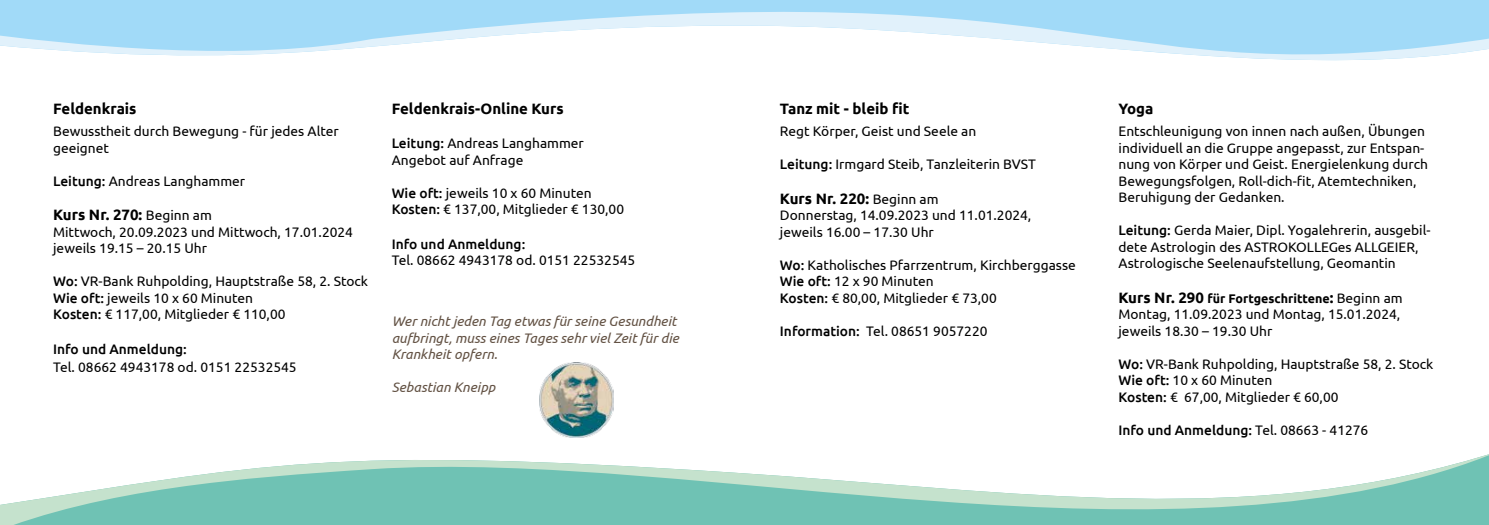
<style>
.page{position:relative;width:1489px;height:525px;background:#fff}
.page>*{position:absolute;margin:0;border:0;box-sizing:border-box;transform-origin:0 0}
.t1{font:700 15px "Ubuntu";color:#000}
.t2{font:13.75px/16.5px "Ubuntu";color:#000}
.t3{font:italic 13.75px/16.5px "Ubuntu";color:#635244}
.t4{font:500 13.75px "Ubuntu";color:#000}
.t5{font:700 12.5px "Ubuntu";color:#000}
.s1{font-weight:500}
.s2{font-weight:400;font-size:13.75px}
.s3{font-size:15px}
.s4{font-weight:400}
</style>
<div class="page">
<svg style="left:0;top:454px;width:1488px;height:70px"></svg>
<svg style="left:0;top:0;width:1488px;height:61px;fill:#a1daf8"></svg>
<img style="left:539px;top:362px;width:74px;height:75px">
<p class="t1" style="left:53px;top:99px;width:85px">Feldenkrais</p>
<p class="t2" style="left:53px;top:122px;width:287px">Bewusstheit durch Bewegung - für jedes Alter geeignet</p>
<p class="t2" style="left:53px;top:172px;width:194px"><span class="s1">Leitung:</span> Andreas Langhammer</p>
<p class="t1" style="left:53px;top:206px;width:160px">Kurs Nr. 270: <span class="s2">Beginn am</span></p>
<p class="t2" style="left:53px;top:223px;width:301px">Mittwoch, 20.09.2023 und Mittwoch, 17.01.2024 jeweils 19.15 – 20.15 Uhr</p>
<p class="t2" style="left:53px;top:272px;width:316px"><span class="s1">Wo:</span> VR-Bank Ruhpolding, Hauptstraße 58, 2. Stock<br><span class="s1">Wie oft:</span> jeweils 10 x 60 Minuten<br><span class="s1">Kosten:</span> € 117,00, Mitglieder € 110,00</p>
<p class="t4" style="left:53px;top:340px;width:135px">Info und Anmeldung:</p>
<p class="t2" style="left:53px;top:358px;width:245px">Tel. 08662 4943178 od. 0151 22532545</p>
<p class="t1" style="left:392px;top:99px;width:173px">Feldenkrais-Online Kurs</p>
<p class="t2" style="left:392px;top:134px;width:194px"><span class="s1">Leitung:</span> Andreas Langhammer<br>Angebot auf Anfrage</p>
<p class="t2" style="left:392px;top:184px;width:234px"><span class="s1">Wie oft:</span> jeweils 10 x 60 Minuten<br><span class="s1">Kosten:</span> € 137,00, Mitglieder € 130,00</p>
<p class="t4" style="left:392px;top:235px;width:135px">Info und Anmeldung:</p>
<p class="t2" style="left:392px;top:251px;width:245px">Tel. 08662 4943178 od. 0151 22532545</p>
<p class="t3" style="left:392px;top:312px;width:289px">Wer nicht jeden Tag etwas für seine Gesundheit aufbringt, muss eines Tages sehr viel Zeit für die<br>Krankheit opfern.</p>
<p class="t3" style="left:392px;top:378px;width:105px">Sebastian Kneipp</p>
<p class="t1" style="left:780px;top:99px;width:131px">Tanz mit - bleib fit</p>
<p class="t2" style="left:780px;top:122px;width:198px">Regt Körper, Geist und Seele an</p>
<p class="t2" style="left:780px;top:155px;width:257px"><span class="s1">Leitung:</span> Irmgard Steib, Tanzleiterin BVST</p>
<p class="t1" style="left:780px;top:189px;width:160px">Kurs Nr. 220: <span class="s2">Beginn am</span></p>
<p class="t2" style="left:780px;top:206px;width:253px">Donnerstag, 14.09.2023 und 11.01.2024, jeweils 16.00 – 17.30 Uhr</p>
<p class="t2" style="left:780px;top:256px;width:297px"><span class="s1">Wo:</span> Katholisches Pfarrzentrum, Kirchberggasse<br><span class="s1">Wie oft:</span> 12 x 90 Minuten<br><span class="s1">Kosten:</span> € 80,00, Mitglieder € 73,00</p>
<p class="t2" style="left:780px;top:322px;width:209px"><span class="s1">Information:</span> Tel. 08651 9057220</p>
<p class="t1" style="left:1118px;top:99px;width:36px">Yoga</p>
<p class="t2" style="left:1118px;top:122px;width:311px">Entschleunigung von innen nach außen, Übungen individuell an die Gruppe angepasst, zur Entspan&shy;nung von Körper und Geist. Energielenkung durch Bewegungsfolgen, Roll-dich-fit, Atemtechniken, Beruhigung der Gedanken.</p>
<p class="t2" style="left:1118px;top:221px;width:313px"><span class="s1">Leitung:</span> Gerda Maier, Dipl. Yogalehrerin, ausgebil&shy;dete Astrologin des ASTROKOLLEGes ALLGEIER,<br>Astrologische Seelenaufstellung, Geomantin</p>
<p class="t5" style="left:1118px;top:290px;width:286px"><span class="s3">Kurs Nr. 290</span> für Fortgeschrittene<span class="s3">:</span> <span class="s2">Beginn am</span></p>
<p class="t2" style="left:1118px;top:305px;width:283px">Montag, 11.09.2023 und Montag, 15.01.2024, jeweils 18.30 – 19.30 Uhr</p>
<p class="t2" style="left:1118px;top:355px;width:316px"><span class="s1">Wo:</span> VR-Bank Ruhpolding, Hauptstraße 58, 2. Stock<br><span class="s1">Wie oft:</span> 10 x 60 Minuten<br><span class="s1">Kosten:</span> € 67,00, Mitglieder € 60,00</p>
<p class="t4" style="left:1118px;top:421px;width:251px">Info und Anmeldung: <span class="s4">Tel. 08663 - 41276</span></p>
</div>
